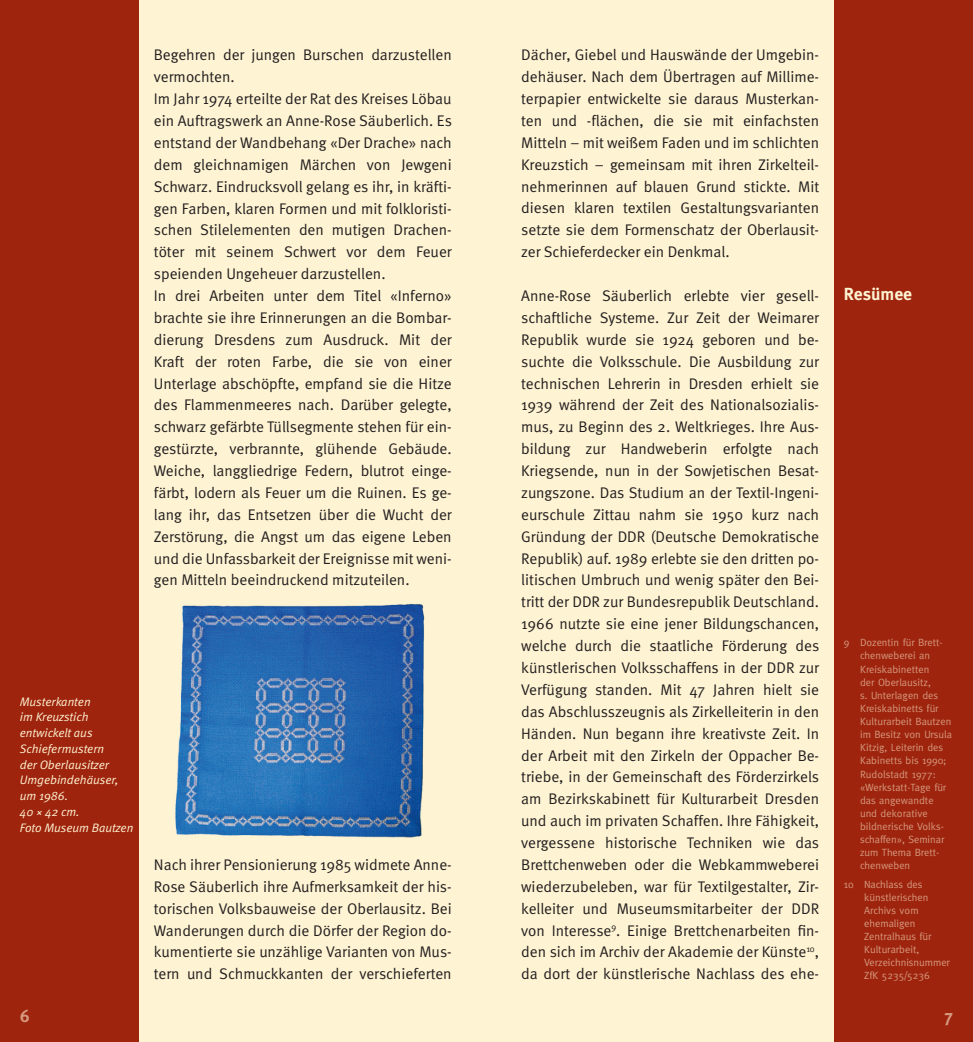
<style>
.page{position:relative;width:973px;height:1042px;background:#fff}
.page>*{position:absolute;margin:0;border:0;box-sizing:border-box;transform-origin:0 0}
.t1{font:700 17.5px "Meta";color:#fef3d2}
.t2{font:700 17.5px "Meta";color:#d5987e}
.t3{font:15.4px/21.9px "Meta Normal";color:#231f20;text-align:justify}
.t4{font:italic 12.25px/15.8px "Meta Normal";color:#fef3d2}
.t5{font:10.5px/13.1px "Meta";color:#d5987e}
</style>
<div class="page">
<div style="left:0;top:0;width:972px;height:1042px;background:#fef3d2"></div>
<div style="left:0;top:0;width:139px;height:1042px;background:#9e240d"></div>
<div style="left:833px;top:0;width:139px;height:1042px;background:#9e240d"></div>
<img style="left:175px;top:604px;width:250px;height:234px">
<p class="t4" style="left:20px;top:693px;width:115px">Musterkanten<br>im Kreuzstich entwickelt aus<br>Schiefermustern<br>der Oberlausitzer<br>Umgebindehäuser, um 1986.<br>40 × 42 cm.<br>Foto Museum Bautzen</p>
<p class="t3" style="left:154px;top:44px;width:299px;text-align:left">Begehren der jungen Burschen darzustellen vermochten.<br>Im Jahr 1974 erteilte der Rat des Kreises Löbau ein Auftragswerk an Anne-Rose Säuberlich. Es entstand der Wandbehang «Der Drache» nach dem gleichnamigen Märchen von Jewgeni Schwarz. Eindrucksvoll gelang es ihr, in kräfti&shy;gen Farben, klaren Formen und mit folkloristi&shy;schen Stilelementen den mutigen Drachen&shy;töter mit seinem Schwert vor dem Feuer speienden Ungeheuer darzustellen.<br>In drei Arbeiten unter dem Titel «Inferno» brachte sie ihre Erinnerungen an die Bombar&shy;dierung Dresdens zum Ausdruck. Mit der Kraft der roten Farbe, die sie von einer Unterlage abschöpfte, empfand sie die Hitze des Flammenmeeres nach. Darüber gelegte, schwarz gefärbte Tüllsegmente stehen für ein&shy;gestürzte, verbrannte, glühende Gebäude.<br>Weiche, langgliedrige Federn, blutrot einge&shy;färbt, lodern als Feuer um die Ruinen. Es ge&shy;lang ihr, das Entsetzen über die Wucht der Zerstörung, die Angst um das eigene Leben und die Unfassbarkeit der Ereignisse mit weni&shy;gen Mitteln beeindruckend mitzuteilen.</p>
<p class="t3" style="left:521px;top:44px;width:299px">Dächer, Giebel und Hauswände der Umgebin&shy;dehäuser. Nach dem Übertragen auf Millime&shy;terpapier entwickelte sie daraus Musterkan&shy;ten und -flächen, die sie mit einfachsten Mitteln – mit weißem Faden und im schlichten Kreuzstich – gemeinsam mit ihren Zirkelteil&shy;nehmerinnen auf blauen Grund stickte. Mit diesen klaren textilen Gestaltungsvarianten setzte sie dem Formenschatz der Oberlausit&shy;zer Schieferdecker ein Denkmal.</p>
<p class="t3" style="left:521px;top:284px;width:299px">Anne-Rose Säuberlich erlebte vier gesell&shy;schaftliche Systeme. Zur Zeit der Weimarer Republik wurde sie 1924 geboren und be&shy;suchte die Volksschule. Die Ausbildung zur technischen Lehrerin in Dresden erhielt sie 1939 während der Zeit des Nationalsozialis&shy;mus, zu Beginn des 2. Weltkrieges. Ihre Aus&shy;bildung zur Handweberin erfolgte nach Kriegsende, nun in der Sowjetischen Besat&shy;zungszone. Das Studium an der Textil-Ingeni&shy;eurschule Zittau nahm sie 1950 kurz nach Gründung der DDR (Deutsche Demokratische Republik) auf. 1989 erlebte sie den dritten po&shy;litischen Umbruch und wenig später den Bei&shy;tritt der DDR zur Bundesrepublik Deutschland.<br>1966 nutzte sie eine jener Bildungschancen, welche durch die staatliche Förderung des künstlerischen Volksschaffens in der DDR zur Verfügung standen. Mit 47 Jahren hielt sie das Abschlusszeugnis als Zirkelleiterin in den Händen. Nun begann ihre kreativste Zeit. In der Arbeit mit den Zirkeln der Oppacher Be&shy;triebe, in der Gemeinschaft des Förderzirkels am Bezirkskabinett für Kulturarbeit Dresden und auch im privaten Schaffen. Ihre Fähigkeit, vergessene historische Techniken wie das Brettchenweben oder die Webkammweberei wiederzubeleben, war für Textilgestalter, Zir&shy;kelleiter und Museumsmitarbeiter der DDR von Interesse<sup>9</sup>. Einige Brettchenarbeiten fin&shy;den sich im Archiv der Akademie der Künste<sup>10</sup>, da dort der künstlerische Nachlass des ehe-</p>
<p class="t1" style="left:843px;top:284px;width:70px">Resümee</p>
<p class="t5" style="left:859px;top:636px;width:93px;text-indent:-16px">9 Dozentin für Brett&shy;chenweberei an<br>Kreiskabinetten<br>der Oberlausitz,<br>s. Unterlagen des<br>Kreiskabinetts für<br>Kulturarbeit Bautzen im Besitz von Ursula<br>Kitzig, Leiterin des<br>Kabinetts bis 1990;<br>Rudolstadt 1977: «Werkstatt-Tage für das angewandte und dekorative bildnerische Volks&shy;schaffen», Seminar zum Thema Brett&shy;chenweben</p>
<p class="t5" style="left:864px;top:877px;width:87px;text-indent:-20px">10 Nachlass des künstlerischen<br>Archivs vom ehemaligen<br>Zentralhaus für<br>Kulturarbeit,<br>Verzeichnisnummer<br>ZfK 5235/5236</p>
<p class="t3" style="left:154px;top:853px;width:299px">Nach ihrer Pensionierung 1985 widmete Anne-Rose Säuberlich ihre Aufmerksamkeit der his&shy;torischen Volksbauweise der Oberlausitz. Bei Wanderungen durch die Dörfer der Region do&shy;kumentierte sie unzählige Varianten von Mus&shy;tern und Schmuckkanten der verschieferten</p>
<p class="t2" style="left:20px;top:1005px;width:12px">6</p>
<p class="t2" style="left:944px;top:1005px;width:10px">7</p>
</div>
